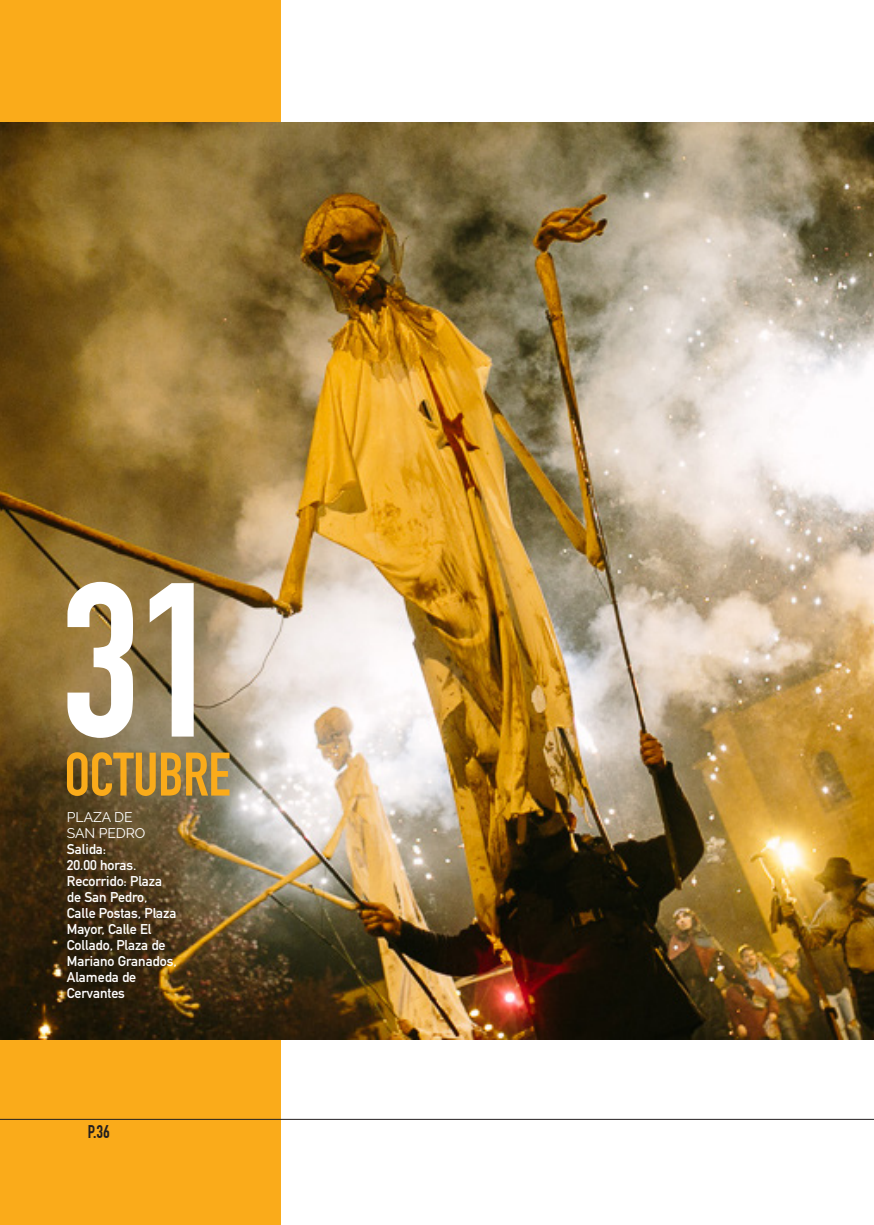
<style>
.page{position:relative;width:874px;height:1225px;background:#fff}
.page>*{position:absolute;margin:0;border:0;box-sizing:border-box;transform-origin:0 0}
.t1{font:700 215.4px "DIN Condensed";color:#fff}
.t2{font:700 60.4px "DIN Condensed";letter-spacing:-.01em;color:#faab1a}
.t3{font:700 18px "DIN Condensed";color:#231f20}
.t4{font:700 14px/16px "DIN Alternate";letter-spacing:-.005em;color:#fff}
.t5{font:14px/16px "Raleway";letter-spacing:-.005em;color:#fff}
</style>
<div class="page">
<div style="left:0;top:0;width:280px;height:1225px;background:#faab1a"></div>
<img style="left:0;top:122px;width:873px;height:917px">
<hr style="left:0;top:1119px;width:873px;height:1px;background:#231f20">
<p class="t1" style="left:60px;top:534px;width:160px">31</p>
<p class="t2" style="left:64px;top:739px;width:168px">OCTUBRE</p>
<p class="t5" style="left:67px;top:809px;width:80px">PLAZA DE<br>SAN PEDRO</p>
<p class="t4" style="left:67px;top:840px;width:41px">Salida:</p>
<p class="t4" style="left:67px;top:856px;width:71px">20.00 horas.</p>
<p class="t4" style="left:67px;top:872px;width:111px">Recorrido: Plaza de San Pedro,<br>Calle Postas, Plaza<br>Mayor, Calle El<br>Collado, Plaza de<br>Mariano Granados,<br>Alameda de<br>Cervantes</p>
<p class="t3" style="left:88px;top:1121px;width:24px">P.36</p>
</div>
